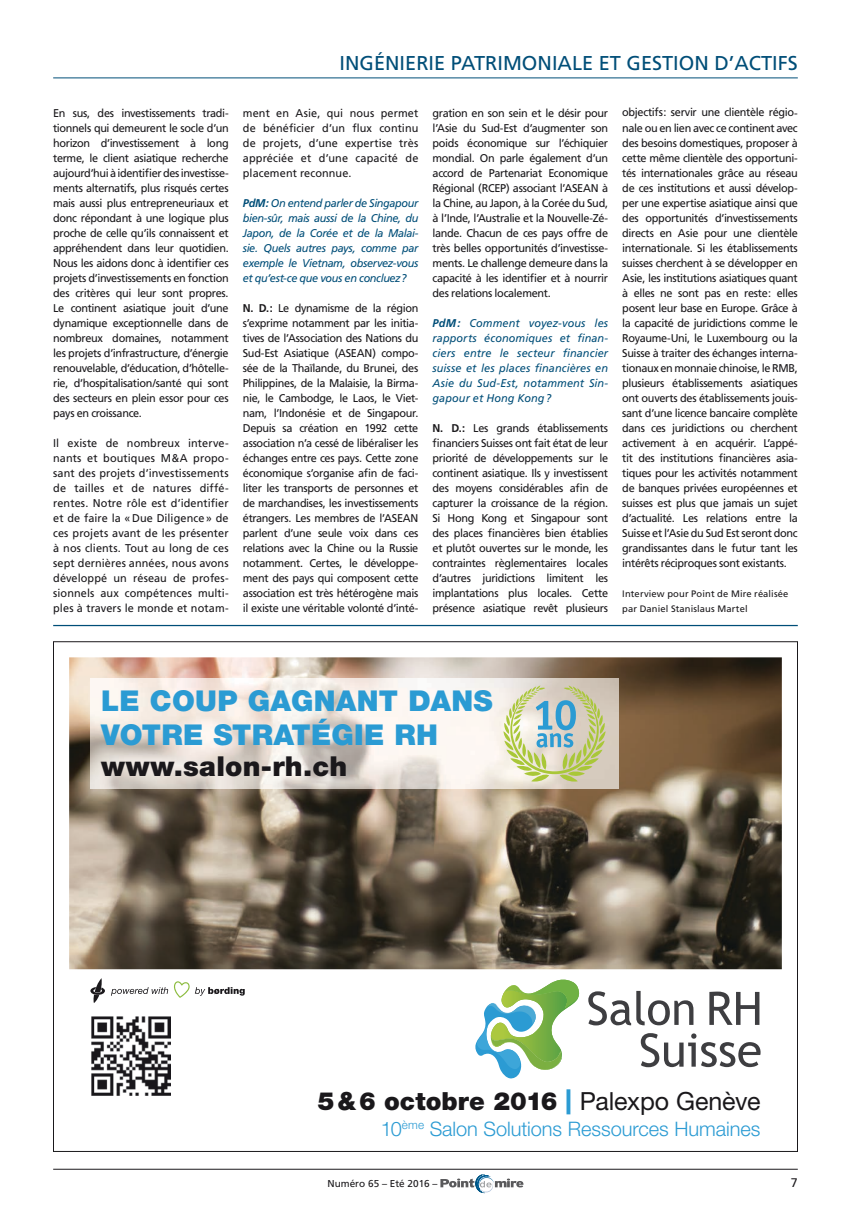
<style>
.page{position:relative;width:851px;height:1205px;background:#fff}
.page>*{position:absolute;margin:0;border:0;box-sizing:border-box;transform-origin:0 0}
.t1{font:900 28.75px/33.8px "Helvetica Neue LTW1 G";letter-spacing:.01em;color:#2b9bd3}
.t2{font:900 27.5px "Helvetica Neue LTW1 G";letter-spacing:.01em;color:#1a181b}
.t3{font:900 25px "Helvetica Neue LTW1 G";letter-spacing:.005em;color:#1a181b}
.t4{font:20px "Frutiger";color:#004e78}
.t5{font:300 20px "Helvetica Neue LTW1 G";letter-spacing:-.005em;color:#2b9bd3}
.t6{font:12.5px "Frutiger";color:#1a181b}
.t7{font:11.25px/15px "Frutiger";letter-spacing:-.03em;color:#1a181b;text-align:justify}
.t8{font:italic 11.25px/15px "Frutiger";letter-spacing:-.01em;color:#004e78;text-align:justify}
.t9{font:10px "Frutiger";color:#1a181b}
.t10{font:9.38px/15px "Frutiger";letter-spacing:.015em;color:#1a181b}
.s1{font-weight:700}
.s2{color:#2b9bd3}
.s3{font-weight:400}
</style>
<div class="page">
<hr style="left:53px;top:1169px;width:744px;height:1px;background:#1a181b">
<svg style="left:440px;top:1174px;width:83px;height:19px"></svg>
<hr style="left:53px;top:78px;width:744px;height:1px;background:#004e78">
<img style="left:69px;top:657px;width:712px;height:312px">
<img style="left:90px;top:678px;width:528px;height:110px">
<svg style="left:503px;top:685px;width:102px;height:97px;background:#c7d0b0"></svg>
<svg style="left:640px;top:1033px;width:120px;height:34px"></svg>
<svg style="left:588px;top:991px;width:171px;height:34px"></svg>
<svg style="left:475px;top:979px;width:104px;height:100px"></svg>
<img style="left:92px;top:1016px;width:78px;height:79px">
<svg style="left:90px;top:978px;width:15px;height:25px"></svg>
<svg style="left:111px;top:981px;width:134px;height:17px"></svg>
<hr style="left:53px;top:625px;width:744px;height:1px;background:#004e78">
<h3 class="t4" style="left:339px;top:52px;width:459px">Ingénie rie patri moniale et gestion d’acti fs</h3>
<p class="t7" style="left:53px;top:105px;width:177px">En sus, des investissements tradi&shy;tionnels qui demeurent le socle d’un horizon d’investissement à long terme, le client asiatique recherche aujourd’hui à identifier des investisse&shy;ments alternatifs, plus risqués certes mais aussi plus entrepreneuriaux et donc répondant à une logique plus proche de celle qu’ils connaissent et appréhendent dans leur quotidien.<br>Nous les aidons donc à identifier ces projets d’investissements en fonction des critères qui leur sont propres.<br>Le continent asiatique jouit d’une dynamique exceptionnelle dans de nombreux domaines, notamment les projets d’infrastructure, d’énergie renouvelable, d’éducation, d’hôtelle&shy;rie, d’hospitalisation/santé qui sont des secteurs en plein essor pour ces pays en croissance.</p>
<p class="t7" style="left:53px;top:435px;width:177px">Il existe de nombreux interve&shy;nants et boutiques M &amp;A propo&shy;sant des projets d’investissements de tailles et de natures diffé&shy;rentes. Notre rôle est d’identifier et de faire la « Due Diligence » de ces projets avant de les présenter à nos clients. Tout au long de ces sept dernières années, nous avons développé un réseau de profes&shy;sionnels aux compétences multi&shy;ples à travers le monde et notam-</p>
<p class="t7" style="left:243px;top:105px;width:177px">ment en Asie, qui nous permet de bénéficier d’un flux continu de projets, d’une expertise très appréciée et d’une capacité de placement reconnue.</p>
<p class="t8" style="left:243px;top:195px;width:177px"><span class="s1">PdM:</span> On entend parler de Singapour bien-sûr, mais aussi de la Chine, du Japon, de la Corée et de la Malai&shy;sie. Quels autres pays, comme par exemple le Vietnam, observez-vous et qu’est-ce que vous en concluez?</p>
<p class="t7" style="left:243px;top:300px;width:177px"><span class="s1">N. D.:</span> Le dynamisme de la région s’exprime notamment par les initia&shy;tives de l’Association des Nations du Sud-Est Asiatique (ASEAN) compo&shy;sée de la Thaïlande, du Brunei, des Philippines, de la Malaisie, la Birma&shy;nie, le Cambodge, le Laos, le Viet&shy;nam, l’Indonésie et de Singapour.<br>Depuis sa création en 1992 cette association n’a cessé de libéraliser les échanges entre ces pays. Cette zone économique s’organise afin de faci&shy;liter les transports de personnes et de marchandises, les investissements étrangers. Les membres de l’ASEAN parlent d’une seule voix dans ces relations avec la Chine ou la Russie notamment. Certes, le développe&shy;ment des pays qui composent cette association est très hétérogène mais il existe une véritable volonté d’inté-</p>
<p class="t7" style="left:432px;top:105px;width:177px">gration en son sein et le désir pour l’Asie du Sud-Est d’augmenter son poids économique sur l’échiquier mondial. On parle également d’un accord de Partenariat Economique Régional (RCEP) associant l’ASEAN à la Chine, au Japon, à la Corée du Sud, à l’Inde, l’Australie et la Nouvelle-Zé&shy;lande. Chacun de ces pays offre de très belles opportunités d’investisse&shy;ments. Le challenge demeure dans la capacité à les identifier et à nourrir des relations localement.</p>
<p class="t8" style="left:432px;top:315px;width:177px"><span class="s1">PdM:</span> Comment voyez-vous les rapports économiques et finan&shy;ciers entre le secteur financier suisse et les places financières en Asie du Sud-Est, notamment Sin&shy;gapour et Hong Kong?</p>
<p class="t7" style="left:432px;top:420px;width:177px"><span class="s1">N. D.:</span> Les grands établissements financiers Suisses ont fait état de leur priorité de développements sur le continent asiatique. Ils y investissent des moyens considérables afin de capturer la croissance de la région.<br>Si Hong Kong et Singapour sont des places financières bien établies et plutôt ouvertes sur le monde, les contraintes règlementaires locales d’autres juridictions limitent les implantations plus locales. Cette présence asiatique revêt plusieurs</p>
<p class="t7" style="left:622px;top:105px;width:177px">objectifs: servir une clientèle régio&shy;nale ou en lien avec ce continent avec des besoins domestiques, proposer à cette même clientèle des opportuni&shy;tés internationales grâce au réseau de ces institutions et aussi dévelop&shy;per une expertise asiatique ainsi que des opportunités d’investissements directs en Asie pour une clientèle internationale. Si les établissements suisses cherchent à se développer en Asie, les institutions asiatiques quant à elles ne sont pas en reste: elles posent leur base en Europe. Grâce à la capacité de juridictions comme le Royaume-Uni, le Luxembourg ou la Suisse à traiter des échanges interna&shy;tionaux en monnaie chinoise, le RM B, plusieurs établissements asiatiques ont ouverts des établissements jouis&shy;sant d’une licence bancaire complète dans ces juridictions ou cherchent activement à en acquérir. L’appé&shy;tit des institutions financières asia&shy;tiques pour les activités notamment de banques privées européennes et suisses est plus que jamais un sujet d’actualité. Les relations entre la Suisse et l’Asie du Sud Est seront donc grandissantes dans le futur tant les intérêts réciproques sont existants.</p>
<p class="t10" style="left:622px;top:586px;width:168px">Interview pour Point de M ire réalisée par Daniel Stanislaus Martel</p>
<h1 class="t1" style="left:101px;top:684px;width:393px">LE COUP GAGNANT DANS<br>VOTRE STRATÉGIE RH</h1>
<h2 class="t2" style="left:101px;top:750px;width:248px">www.salon-rh.ch</h2>
<h3 class="t3" style="left:317px;top:1086px;width:444px">5 &amp; 6 octobre 2016 <span class="s2">|</span> <span class="s3">Palexpo Genève</span></h3>
<h3 class="t5" style="left:381px;top:1116px;width:381px">10<sup>ème</sup> Salon Solutions Ressources Humaines</h3>
<p class="t9" style="left:327px;top:1178px;width:112px">Numéro 65 – Eté 2016 –</p>
<p class="t6" style="left:790px;top:1175px;width:8px">7</p>
</div>
